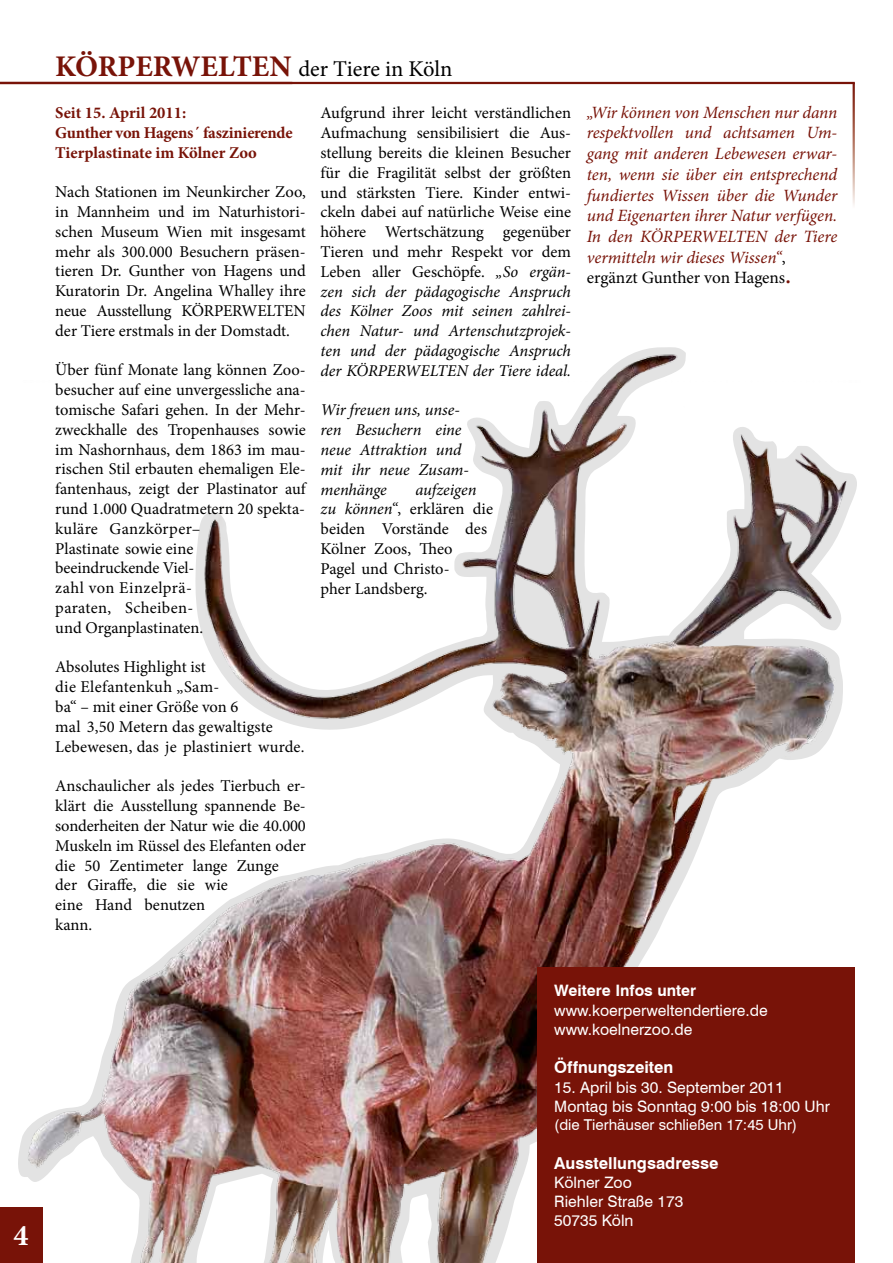
<style>
.page{position:relative;width:893px;height:1263px;background:#fff}
.page>*{position:absolute;margin:0;border:0;box-sizing:border-box;transform-origin:0 0}
.t1{font:700 30px "Minion Pro";color:#fff}
.t2{font:22.5px "Minion Pro";color:#000}
.t3{font:italic 17.25px/20.7px "Minion Pro";letter-spacing:-.005em;color:#781308}
.t4{font:16.5px/19.8px "Minion Pro";color:#000}
.t5{font:italic 16.5px/19.8px "Minion Pro";letter-spacing:-.005em;color:#000}
.t6{font:700 16.5px/19.8px "Minion Pro";letter-spacing:-.01em;color:#781308}
.t7{font:700 16.5px "Swiss 721 BT";color:#fff}
.t8{font:15.75px/18.9px "Swiss 721 BT";color:#fff}
.t9{font:700 15.75px "Swiss 721 BT";color:#fff}
.t10{font:15px "Swiss 721 BT";color:#fff}
.s1{font-weight:700;font-size:30px;color:#781308}
.s2{font-style:italic}
.s3{font-style:normal;color:#000}
.s4{font-style:normal;font-size:27px}
</style>
<div class="page">
<img style="left:14px;top:347px;width:843px;height:916px">
<div style="left:0;top:1208px;width:43px;height:55px;background:#781308"></div>
<hr style="left:0;top:82px;width:855px;height:2px;background:#781308">
<div style="left:537px;top:968px;width:318px;height:295px;background:#781308"></div>
<h1 class="t1" style="left:13px;top:1215px;width:16px">4</h1>
<h2 class="t2" style="left:55px;top:54px;width:399px"><span class="s1">KÖRPERWELTEN</span> der Tiere in Köln</h2>
<p class="t6" style="left:55px;top:103px;width:239px">Seit 15. April 2011:<br>Gunther von Hagens´ faszinierende<br>Tierplastinate im Kölner Zoo</p>
<p class="t4" style="left:55px;top:182px;width:252px;text-align:justify">Nach Stationen im Neunkircher Zoo, in Mannheim und im Naturhistori&shy;schen Museum Wien mit insgesamt mehr als 300.000 Besuchern präsen&shy;tieren Dr. Gunther von Hagens und Kuratorin Dr. Angelina Whalley ihre neue Ausstellung KÖRPERWELTEN der Tiere erstmals in der Domstadt.</p>
<p class="t4" style="left:55px;top:360px;width:252px">Über fünf Monate lang können Zoo&shy;besucher auf eine unvergessliche ana&shy;tomische Safari gehen. In der Mehr&shy;zweckhalle des Tropenhauses sowie im Nashornhaus, dem 1863 im mau&shy;rischen Stil erbauten ehemaligen Ele&shy;fantenhaus, zeigt der Plastinator auf rund 1.000 Quadratmetern 20 spekta&shy;kuläre Ganzkörper–<br>Plastinate sowie eine<br>beeindruckende Viel-<br>zahl von Einzelprä-<br>paraten, Scheiben-<br>und Organplastinaten.</p>
<p class="t4" style="left:55px;top:657px;width:251px">Absolutes Highlight ist<br>die Elefantenkuh „Sam-<br>ba“ – mit einer Größe von 6<br>mal 3,50 Metern das gewaltigste<br>Lebewesen, das je plastiniert wurde.</p>
<p class="t4" style="left:55px;top:776px;width:252px">Anschaulicher als jedes Tierbuch er&shy;klärt die Ausstellung spannende Be&shy;sonderheiten der Natur wie die 40.000<br>Muskeln im Rüssel des Elefanten oder die 50 Zentimeter lange Zunge<br>der Giraffe, die sie wie<br>eine Hand benutzen<br>kann.</p>
<p class="t4" style="left:321px;top:103px;width:252px;text-align:justify">Aufgrund ihrer leicht verständlichen Aufmachung sensibilisiert die Aus&shy;stellung bereits die kleinen Besucher für die Fragilität selbst der größten und stärksten Tiere. Kinder entwi&shy;ckeln dabei auf natürliche Weise eine höhere Wertschätzung gegenüber Tieren und mehr Respekt vor dem Leben aller Geschöpfe. <span class="s2">„So ergän&shy;zen sich der pädagogische Anspruch des Kölner Zoos mit seinen zahlrei&shy;chen Natur- und Artenschutzprojek&shy;ten und der pädagogische Anspruch der KÖRPERWELTEN der Tiere ideal.</span></p>
<p class="t5" style="left:321px;top:400px;width:150px">Wir freuen uns, unse&shy;ren Besuchern eine neue Attraktion und mit ihr neue Zusam&shy;menhänge</p>
<p class="t4" style="left:321px;top:479px;width:174px;text-indent:95px"><span class="s2">aufzeigen zu können“</span>, erklären die beiden Vorstände des<br>Kölner Zoos, Theo<br>Pagel und Christo-<br>pher Landsberg.</p>
<p class="t3" style="left:587px;top:102px;width:252px">„Wir können von Menschen nur dann respektvollen und achtsamen Um&shy;gang mit anderen Lebewesen erwar&shy;ten, wenn sie über ein entsprechend fundiertes Wissen über die Wunder und Eigenarten ihrer Natur verfügen.<br>In den KÖRPERWELTEN der Tiere vermitteln wir dieses Wissen“<span class="s3">, ergänzt Gunther von Hagens</span><span class="s4">.</span></p>
<p class="t9" style="left:554px;top:981px;width:143px">Weitere Infos unter</p>
<p class="t8" style="left:554px;top:1001px;width:215px">www.koerperweltendertiere.de www.koelnerzoo.de</p>
<p class="t7" style="left:554px;top:1057px;width:121px">Öffnungszeiten</p>
<p class="t8" style="left:554px;top:1078px;width:277px">15. April bis 30. September 2011<br>Montag bis Sonntag 9:00 bis 18:00 Uhr</p>
<p class="t10" style="left:554px;top:1115px;width:244px">(die Tierhäuser schließen 17:45 Uhr)</p>
<p class="t7" style="left:554px;top:1153px;width:166px">Ausstellungsadresse</p>
<p class="t8" style="left:554px;top:1173px;width:130px">Kölner Zoo<br>Riehler Straße 173<br>50735 Köln</p>
</div>
